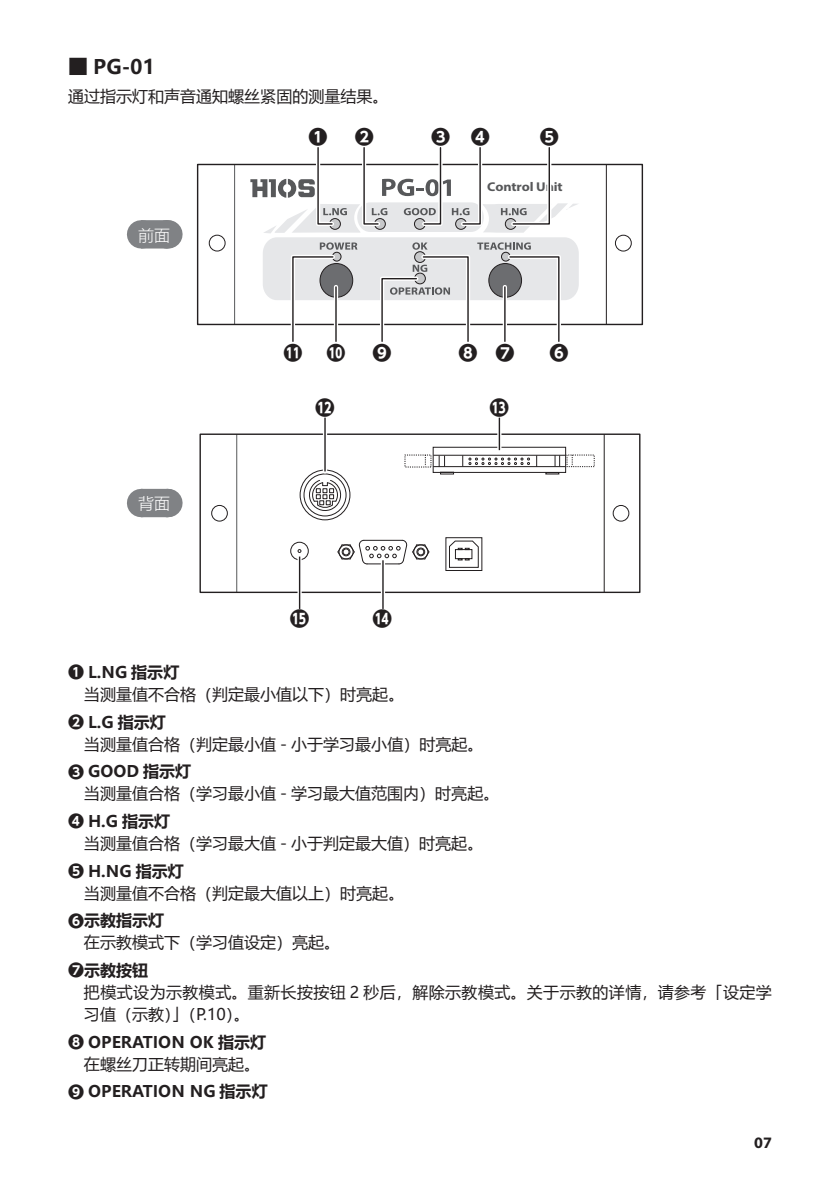
<style>
.page{position:relative;width:840px;height:1191px;background:#fff}
.page>*{position:absolute;margin:0;border:0;box-sizing:border-box;transform-origin:0 0}
.t1{font:700 20px "Microsoft Ya Hei";color:#231f20}
.t2{font:700 19.6px "UD Shin Go Pr 6 N";color:#231f20}
.t3{font:700 19px "UD Shin Go Pr 6 N";color:#231f20}
.t4{font:16px/22px "Microsoft Ya Hei";color:#231f20}
.t5{font:16px/22px "Microsoft Ya Hei";letter-spacing:.025em;color:#231f20}
.t6{font:700 16px/22px "Microsoft Ya Hei";color:#231f20}
.t7{font:300 16px "Microsoft Ya Hei";color:#fff}
.t8{font:700 16px "Myriad Pro";color:#231f20}
.t9{font:700 12.8px "Myriad Pro";letter-spacing:-.005em;color:#57585a;scale:1.1 1}
.s1{font-family:"UD Shin Go Pr 6 N"}
.s2{font-family:"UD Shin Go Pr 6 N";font-weight:700}
.s3{font-weight:700}
.s4{font-weight:400}
</style>
<div class="page">
<div style="left:209px;top:235px;width:16px;height:16px;border:1px solid #231f20;border-radius:50%"></div>
<div style="left:614px;top:235px;width:17px;height:16px;border:1px solid #231f20;border-radius:50%"></div>
<hr style="left:234px;top:164px;width:1px;height:160px;background:#57585a">
<hr style="left:605px;top:164px;width:1px;height:160px;background:#231f20">
<svg style="left:250px;top:147px;width:328px;height:195px"></svg>
<div style="left:445px;top:537px;width:37px;height:34px;border:1px solid #231f20"></div>
<svg style="left:449px;top:540px;width:29px;height:28px"></svg>
<div style="left:432px;top:447px;width:133px;height:26px;border:1px solid #231f20"></div>
<svg style="left:545px;top:472px;width:13px;height:2px"></svg>
<hr style="left:433px;top:455px;width:132px;height:1px;background:#231f20">
<hr style="left:433px;top:466px;width:132px;height:1px;background:#231f20">
<svg style="left:438px;top:455px;width:15px;height:19px"></svg>
<svg style="left:554px;top:455px;width:6px;height:11px"></svg>
<hr style="left:236px;top:434px;width:1px;height:158px;background:#57585a">
<hr style="left:603px;top:434px;width:1px;height:158px;background:#231f20">
<svg style="left:462px;top:455px;width:67px;height:11px"></svg>
<div style="left:290px;top:542px;width:18px;height:18px;border:1px solid #231f20;border-radius:50%"></div>
<svg style="left:337px;top:539px;width:92px;height:25px"></svg>
<div style="left:199px;top:433px;width:441px;height:160px;border:1px solid #231f20"></div>
<div style="left:211px;top:505px;width:16px;height:16px;border:1px solid #231f20;border-radius:50%"></div>
<div style="left:612px;top:505px;width:16px;height:16px;border:1px solid #231f20;border-radius:50%"></div>
<svg style="left:497px;top:418px;width:4px;height:32px"></svg>
<hr style="left:498px;top:417px;width:2px;height:33px;background:#231f20">
<svg style="left:380px;top:560px;width:5px;height:49px"></svg>
<hr style="left:382px;top:560px;width:1px;height:49px;background:#231f20">
<svg style="left:297px;top:556px;width:4px;height:53px"></svg>
<hr style="left:299px;top:556px;width:1px;height:53px;background:#231f20">
<div style="left:303px;top:473px;width:43px;height:43px;border:1px solid #231f20;border-radius:50%"></div>
<div style="left:299px;top:470px;width:51px;height:50px;border:1px solid #231f20;border-radius:50%"></div>
<svg style="left:307px;top:479px;width:35px;height:33px"></svg>
<svg style="left:323px;top:417px;width:4px;height:54px"></svg>
<hr style="left:324px;top:417px;width:1px;height:54px;background:#231f20">
<div style="left:141px;top:489px;width:26px;height:28px;background:#808285"></div>
<svg style="left:167px;top:489px;width:1px;height:28px"></svg>
<div style="left:141px;top:220px;width:26px;height:28px;background:#808285"></div>
<svg style="left:154px;top:220px;width:14px;height:28px"></svg>
<p class="t1" style="left:68px;top:53px;width:88px"><span class="s1">■</span> PG-01</p>
<p class="t4" style="left:68px;top:85px;width:321px">通过指示灯和声音通知螺丝紧固的测量结果。</p>
<p class="t7" style="left:138px;top:224px;width:33px">前面</p>
<p class="t7" style="left:138px;top:493px;width:33px">背面</p>
<p class="t3" style="left:308px;top:121px;width:21px">❶</p>
<p class="t3" style="left:354px;top:121px;width:21px">❷</p>
<p class="t3" style="left:431px;top:121px;width:60px">❸ ❹</p>
<p class="t3" style="left:539px;top:121px;width:21px">❺</p>
<p class="t9" style="left:487px;top:178px;width:70px">Control Unit</p>
<p class="t3" style="left:283px;top:337px;width:21px">⓫</p>
<p class="t3" style="left:326px;top:337px;width:21px">❿</p>
<p class="t3" style="left:372px;top:337px;width:21px">❾</p>
<p class="t3" style="left:458px;top:337px;width:57px">❽ ❼</p>
<p class="t3" style="left:549px;top:337px;width:21px">❻</p>
<p class="t2" style="left:315px;top:392px;width:21px">⓬</p>
<p class="t2" style="left:489px;top:392px;width:21px">⓭</p>
<p class="t2" style="left:290px;top:603px;width:21px">⓯</p>
<p class="t2" style="left:372px;top:603px;width:21px">⓮</p>
<p class="t4" style="left:84px;top:660px;width:322px;text-indent:-16px"><span class="s2">❶</span> <span class="s3">L.NG 指示灯<br></span>当测量值不合格（判定最小值以下）时亮起。</p>
<p class="t4" style="left:84px;top:710px;width:401px;text-indent:-16px"><span class="s2">❷</span> <span class="s3">L.G 指示灯<br></span>当测量值合格（判定最小值 - 小于学习最小值）时亮起。</p>
<p class="t4" style="left:84px;top:760px;width:416px;text-indent:-16px"><span class="s2">❸</span> <span class="s3">GOOD 指示灯<br></span>当测量值合格（学习最小值 - 学习最大值范围内）时亮起。</p>
<p class="t4" style="left:84px;top:809px;width:400px;text-indent:-16px"><span class="s2">❹</span> <span class="s3">H.G 指示灯<br></span>当测量值合格（学习最大值 - 小于判定最大值）时亮起。</p>
<p class="t4" style="left:84px;top:859px;width:322px;text-indent:-16px"><span class="s2">❺</span> <span class="s3">H.NG 指示灯<br></span>当测量值不合格（判定最大值以上）时亮起。</p>
<p class="t4" style="left:84px;top:909px;width:258px;text-indent:-16px"><span class="s2">❻</span><span class="s3">示教指示灯<br></span>在示教模式下（学习值设定）亮起。</p>
<p class="t5" style="left:84px;top:958px;width:689px;text-indent:-16px"><span class="s2">❼</span><span class="s3">示教按钮<br></span>把模式设为示教模式。重新长按按钮 2 秒后，解除示教模式。关于示教的详情，请参考「设定学习值（示教）」（P.10）。</p>
<p class="t6" style="left:84px;top:1030px;width:183px;text-indent:-16px"><span class="s1">❽</span> OPERATION OK 指示灯<span class="s4">在螺丝刀正转期间亮起。</span></p>
<p class="t6" style="left:68px;top:1080px;width:201px"><span class="s1">❾</span> OPERATION NG 指示灯</p>
<p class="t8" style="left:753px;top:1131px;width:19px">07</p>
</div>
